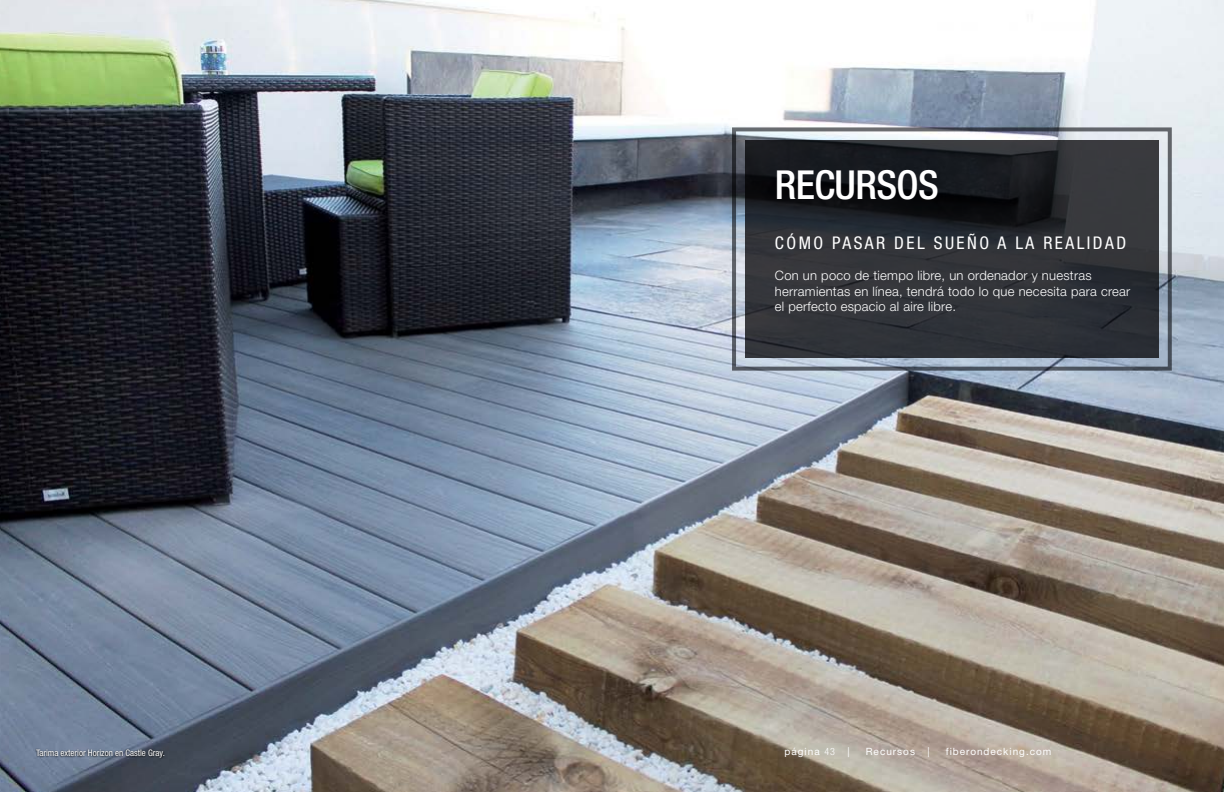
<style>
.page{position:relative;width:1224px;height:792px;background:#fff}
.page>*{position:absolute;margin:0;border:0;box-sizing:border-box;transform-origin:0 0}
.t1{font:500 condensed 40px "Helvetica Neue LT Std";letter-spacing:-.015em;color:#fff}
.t2{font:condensed 17.5px "Helvetica Neue LT Std";letter-spacing:.14em;color:#fff}
.t3{font:300 13px/15.6px "Helvetica Neue LT Std";letter-spacing:.02em;color:#fff}
.t4{font:10px "Helvetica Neue LT Std";letter-spacing:.1em;color:#fff}
.t5{font:condensed 9px "Helvetica Neue LT Std";color:#fff}
.s1{font-weight:300;font-stretch:condensed}
</style>
<div class="page">
<img style="left:0;top:0;width:1224px;height:792px">
<svg style="left:35px;top:748px;width:130px;height:11px"></svg>
<div style="left:732px;top:127px;width:440px;height:244px;border:4px solid #6d6e71"></div>
<svg style="left:745px;top:140px;width:414px;height:218px;fill:#2f3237"></svg>
<p class="t5" style="left:36px;top:748px;width:130px">Tarima exterior Horizon en Castle Gray.</p>
<h1 class="t1" style="left:775px;top:161px;width:165px">RECURSOS</h1>
<h2 class="t2" style="left:775px;top:233px;width:353px">CÓMO PASAR DEL SUEÑO A LA REALIDAD</h2>
<p class="t3" style="left:775px;top:267px;width:357px">Con un poco de tiempo libre, un ordenador y nuestras herramientas en línea, tendrá todo lo que necesita para crear el perfecto espacio al aire libre.</p>
<p class="t4" style="left:785px;top:745px;width:67px">página <span class="s1">43</span> |</p>
<p class="t4" style="left:866px;top:745px;width:65px">Recursos |</p>
<p class="t4" style="left:946px;top:745px;width:107px">fiberondecking.com</p>
</div>
